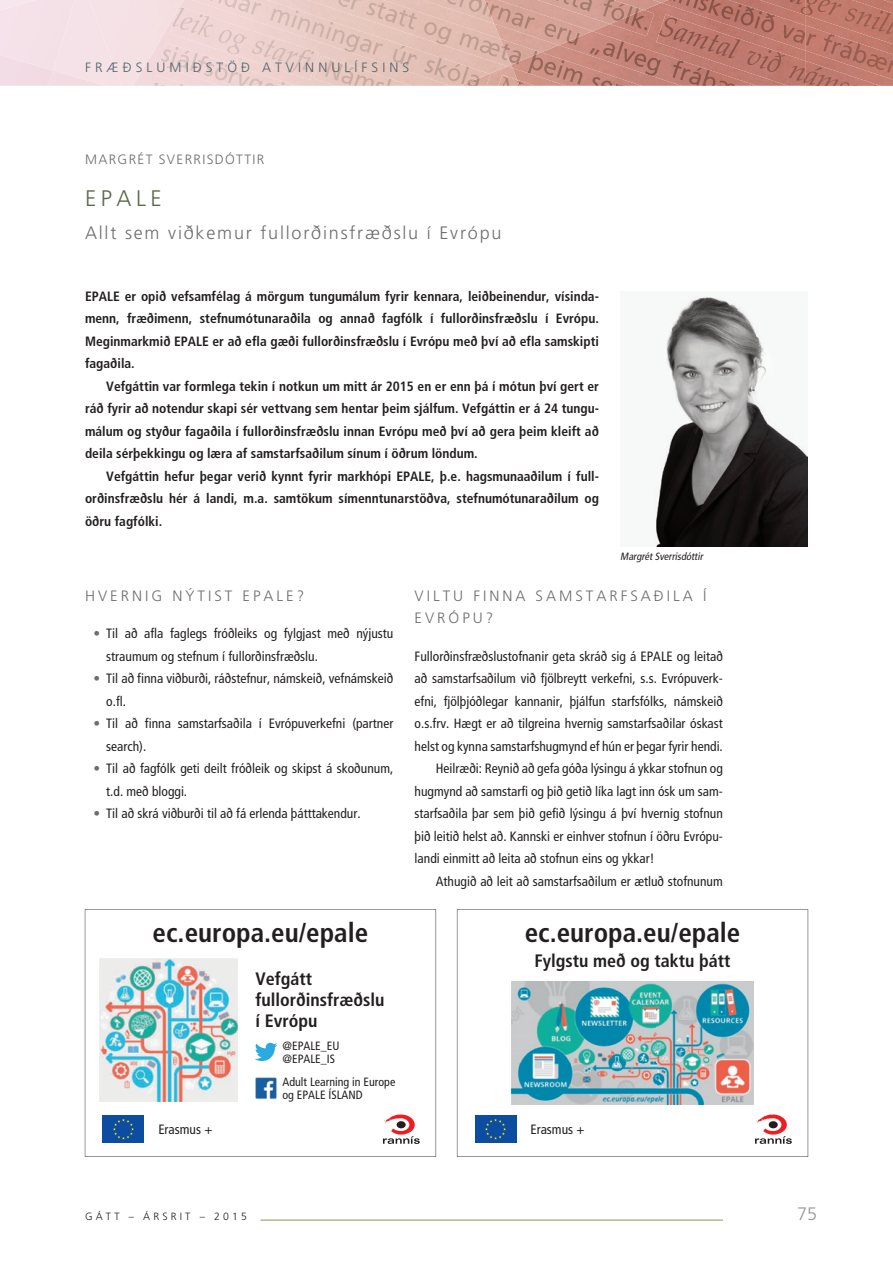
<style>
.page{position:relative;width:893px;height:1263px;background:#fff}
.page>*{position:absolute;margin:0;border:0;box-sizing:border-box;transform-origin:0 0}
.t1{font:700 condensed 27px "Frutiger";color:#231f20}
.t2{font:300 22.5px "Frutiger";color:#5c684b}
.t3{font:700 condensed 18px/21px "Frutiger";color:#231f20}
.t4{font:300 18px "Frutiger";letter-spacing:.1em;color:#6c6d70}
.t5{font:300 18px "Frutiger";color:#939598}
.t6{font:300 15px/22.5px "Frutiger";letter-spacing:.2em;color:#6c6d70}
.t7{font:condensed 13.5px/22.5px "Frutiger";color:#231f20}
.t8{font:700 condensed 13.5px/22.5px "Frutiger";color:#231f20;text-align:justify}
.t9{font:300 13.5px "Frutiger";letter-spacing:.3em;color:#50636c}
.t10{font:300 13.5px "Frutiger";letter-spacing:.1em;color:#6c6d70}
.t11{font:condensed 12px/13.5px "Frutiger";color:#231f20}
.t12{font:italic condensed 10.5px "Frutiger";color:#231f20}
.t13{font:300 10.5px "Frutiger";letter-spacing:.3em;color:#231f20}
.s1{color:#6c6d70}
</style>
<div class="page">
<hr style="left:260px;top:1220px;width:463px;height:1px;background:#899356">
<img style="left:805px;top:0;width:88px;height:25px">
<img style="left:805px;top:25px;width:88px;height:55px">
<img style="left:805px;top:61px;width:76px;height:25px">
<img style="left:661px;top:0;width:144px;height:14px">
<img style="left:661px;top:14px;width:144px;height:72px">
<img style="left:642px;top:31px;width:115px;height:55px">
<img style="left:512px;top:52px;width:130px;height:34px">
<img style="left:520px;top:80px;width:15px;height:6px">
<img style="left:541px;top:0;width:120px;height:52px">
<img style="left:653px;top:0;width:15px;height:3px">
<img style="left:593px;top:0;width:51px;height:24px">
<img style="left:511px;top:0;width:82px;height:45px">
<img style="left:511px;top:39px;width:30px;height:26px">
<img style="left:507px;top:66px;width:10px;height:9px">
<img style="left:507px;top:75px;width:13px;height:11px">
<img style="left:489px;top:0;width:22px;height:66px">
<img style="left:192px;top:0;width:297px;height:86px">
<img style="left:184px;top:7px;width:135px;height:73px">
<img style="left:313px;top:56px;width:99px;height:30px">
<img style="left:184px;top:43px;width:109px;height:43px">
<img style="left:184px;top:75px;width:5px;height:11px">
<img style="left:48px;top:71px;width:5px;height:15px">
<img style="left:122px;top:0;width:62px;height:86px">
<svg style="left:177px;top:6px;width:3px;height:6px"></svg>
<div style="left:0;top:0;width:53px;height:71px;background:#f4e1e9"></div>
<img style="left:0;top:0;width:36px;height:10px">
<svg style="left:883px;top:0;width:10px;height:3px"></svg>
<img style="left:655px;top:296px;width:152px;height:250px">
<svg style="left:85px;top:909px;width:351px;height:248px"></svg>
<svg style="left:457px;top:909px;width:351px;height:248px"></svg>
<svg style="left:102px;top:1114px;width:43px;height:30px"></svg>
<div style="left:103px;top:1115px;width:41px;height:28px;background:#0d4da1"></div>
<svg style="left:113px;top:1119px;width:21px;height:20px"></svg>
<svg style="left:474px;top:1114px;width:43px;height:30px"></svg>
<div style="left:475px;top:1115px;width:41px;height:28px;background:#0d4da1"></div>
<svg style="left:485px;top:1119px;width:21px;height:20px"></svg>
<svg style="left:383px;top:1114px;width:37px;height:30px"></svg>
<svg style="left:755px;top:1114px;width:37px;height:30px"></svg>
<img style="left:255px;top:1077px;width:22px;height:22px">
<svg style="left:255px;top:1043px;width:22px;height:18px"></svg>
<img style="left:100px;top:958px;width:138px;height:143px">
<img style="left:512px;top:981px;width:241px;height:123px">
<p class="t9" style="left:85px;top:60px;width:326px">FRÆÐSLUMIÐSTÖÐ ATVINNULÍFSINS</p>
<p class="t10" style="left:85px;top:151px;width:181px">MARGRÉT SVERRISDÓTTIR</p>
<h2 class="t2" style="left:85px;top:186px;width:78px">EPALE</h2>
<h3 class="t4" style="left:85px;top:222px;width:418px">Allt sem viðkemur fullorðinsfræðslu í Evrópu</h3>
<p class="t8" style="left:85px;top:285px;width:515px">EPALE er opið vefsamfélag á mörgum tungumálum fyrir kennara, leiðbeinendur, vísinda&shy;menn, fræðimenn, stefnumótunaraðila og annað fagfólk í fullorðinsfræðslu í Evrópu.<br>Megin markmið EPALE er að efla gæði fullorðinsfræðslu í Evrópu með því að efla samskipti fagaðila.</p>
<p class="t8" style="left:85px;top:375px;width:515px;text-indent:21px">Vefgáttin var formlega tekin í notkun um mitt ár 2015 en er enn þá í mótun því gert er ráð fyrir að notendur skapi sér vettvang sem hentar þeim sjálfum. Vefgáttin er á 24 tungu&shy;málum og styður fagaðila í fullorðinsfræðslu innan Evrópu með því að gera þeim kleift að deila sérþekkingu og læra af samstarfsaðilum sínum í öðrum löndum.</p>
<p class="t8" style="left:85px;top:465px;width:515px;text-indent:21px">Vefgáttin hefur þegar verið kynnt fyrir markhópi EPALE, þ.e. hagsmunaaðilum í full&shy;orðinsfræðslu hér á landi, m.a. samtökum símenntunarstöðva, stefnumótunaraðilum og öðru fagfólki.</p>
<p class="t12" style="left:620px;top:551px;width:86px">MargrétSverrisdóttir</p>
<p class="t6" style="left:85px;top:584px;width:221px">HVERNIG NÝTIST EPALE?</p>
<p class="t7" style="left:106px;top:622px;width:289px;text-indent:-13px"><span class="s1">•</span> Til að afla faglegs fróðleiks og fylgjast með nýjustu straumum og stefnum í fullorðinsfræðslu.</p>
<p class="t7" style="left:106px;top:668px;width:289px;text-indent:-13px"><span class="s1">•</span> Til að finna viðburði, ráðstefnur, námskeið, vefnámskeið o.fl.</p>
<p class="t7" style="left:106px;top:713px;width:289px;text-indent:-13px"><span class="s1">•</span> Til að finna samstarfsaðila í Evrópuverkefni (partner search).</p>
<p class="t7" style="left:106px;top:758px;width:289px;text-indent:-13px"><span class="s1">•</span> Til að fagfólk geti deilt fróðleik og skipst á skoðunum, t.d. með bloggi.</p>
<p class="t7" style="left:94px;top:803px;width:269px"><span class="s1">•</span> Til að skrá viðburði til að fá erlenda þátttakendur.</p>
<p class="t6" style="left:415px;top:584px;width:293px">VILTU FINNA SAMSTARFSAÐILA Í<br>EVRÓPU?</p>
<p class="t7" style="left:415px;top:645px;width:310px">Fullorðinsfræðslustofnanir geta skráð sig á EPALE og leitað</p>
<p class="t7" style="left:415px;top:667px;width:310px">að samstarfsaðilum við fjölbreytt verkefni, s.s. Evrópuverk-</p>
<p class="t7" style="left:415px;top:690px;width:310px">efni, fjölþjóðlegar kannanir, þjálfun starfsfólks, námskeið</p>
<p class="t7" style="left:415px;top:713px;width:310px">o.s.frv. Hægt er að tilgreina hvernig samstarfsaðilar óskast</p>
<p class="t7" style="left:415px;top:735px;width:310px">helst og kynna samstarfshugmynd ef hún er þegar fyrir hendi.</p>
<p class="t7" style="left:436px;top:758px;width:289px">Heilræði: Reynið að gefa góða lýsingu á ykkar stofnun og</p>
<p class="t7" style="left:415px;top:780px;width:310px">hugmynd að samstarfi og þið getið líka lagt inn ósk um sam-</p>
<p class="t7" style="left:415px;top:803px;width:310px">starfsaðila þar sem þið gefið lýsingu á því hvernig stofnun</p>
<p class="t7" style="left:415px;top:825px;width:310px">þið leitið helst að. Kannski er einhver stofnun í öðru Evrópu-</p>
<p class="t7" style="left:415px;top:848px;width:241px">landi einmitt að leita að stofnun eins og ykkar!</p>
<p class="t7" style="left:436px;top:870px;width:289px">Athugið að leit að samstarfsaðilum er ætluð stofnunum</p>
<h1 class="t1" style="left:153px;top:916px;width:217px">ec.europa.eu/epale</h1>
<h1 class="t1" style="left:525px;top:916px;width:217px">ec.europa.eu/epale</h1>
<h3 class="t3" style="left:534px;top:951px;width:198px">Fylgstu með og taktu þátt</h3>
<h3 class="t3" style="left:255px;top:968px;width:131px">Vefgátt fullorðinsfræðslu í Evrópu</h3>
<p class="t11" style="left:283px;top:1039px;width:58px">@EPALE_EU @EPALE_IS</p>
<p class="t11" style="left:283px;top:1075px;width:114px">Adult Learning in Europe og EPALE ÍSLAND</p>
<p class="t7" style="left:158px;top:1118px;width:56px">Erasmus +</p>
<p class="t7" style="left:530px;top:1118px;width:56px">Erasmus +</p>
<p class="t13" style="left:85px;top:1211px;width:163px">GÁTT – ÁRSRIT – 2015</p>
<h3 class="t5" style="left:797px;top:1204px;width:22px">75</h3>
</div>
